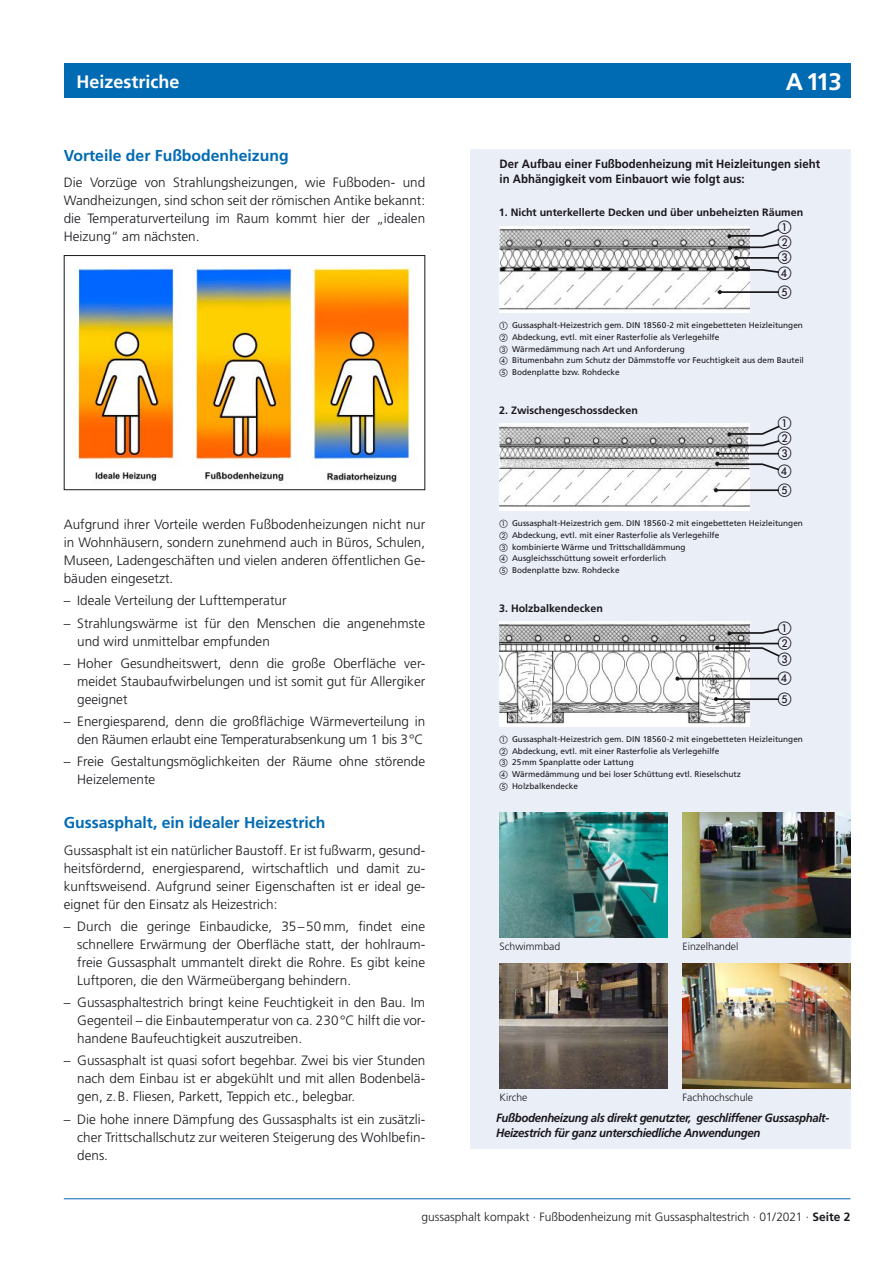
<style>
.page{position:relative;width:893px;height:1263px;background:#fff}
.page>*{position:absolute;margin:0;border:0;box-sizing:border-box;transform-origin:0 0}
.t1{font:700 24px "Frutiger";color:#fff}
.t2{font:700 18px "Frutiger";color:#fff}
.t3{font:700 15.75px "Frutiger";color:#006ab3}
.t4{font:13.8px/15.6px "European Pi One";color:#1a171c;text-align:justify}
.t5{font:300 13.5px/18px "Frutiger";color:#1a171c;text-align:justify}
.t6{font:italic 700 12px/15px "Frutiger";letter-spacing:-.03em;color:#1a171c;scale:.95 1}
.t7{font:700 12px/15px "Frutiger";color:#1a171c;scale:.95 1}
.t8{font:300 12px "Frutiger";color:#1a171c}
.t9{font:700 10.65px "Frutiger";color:#1a171c}
.t10{font:300 10.5px "Frutiger";color:#1a171c}
.t11{font:8.25px/11.6px "Frutiger";color:#1a171c}
.s1{font-family:"European Pi One"}
.s2{font-weight:700}
</style>
<div class="page">
<div style="left:470px;top:149px;width:380px;height:999px;background:#eaeef7"></div>
<img style="left:76px;top:265px;width:335px;height:219px">
<div style="left:64px;top:255px;width:361px;height:235px;border:1px solid #1a171c"></div>
<div style="left:64px;top:64px;width:786px;height:34px;background:#006ab3"></div>
<hr style="left:64px;top:1198px;width:786px;height:1px;background:#006ab3">
<img style="left:500px;top:812px;width:168px;height:125px">
<img style="left:500px;top:963px;width:168px;height:125px">
<img style="left:682px;top:812px;width:168px;height:125px">
<img style="left:682px;top:963px;width:168px;height:125px">
<img style="left:500px;top:621px;width:250px;height:106px">
<img style="left:500px;top:423px;width:250px;height:88px">
<img style="left:500px;top:226px;width:250px;height:86px">
<hr style="left:677px;top:678px;width:107px;height:1px;background:#1a171c">
<svg style="left:675px;top:677px;width:4px;height:4px"></svg>
<hr style="left:718px;top:698px;width:66px;height:2px;background:#1a171c">
<svg style="left:714px;top:697px;width:4px;height:4px"></svg>
<svg style="left:715px;top:641px;width:64px;height:20px"></svg>
<svg style="left:727px;top:626px;width:52px;height:9px"></svg>
<div style="left:779px;top:613px;width:16px;height:106px;background:#eaeef7"></div>
<hr style="left:738px;top:257px;width:46px;height:2px;background:#1a171c">
<svg style="left:734px;top:256px;width:4px;height:4px"></svg>
<hr style="left:718px;top:291px;width:66px;height:2px;background:#1a171c">
<svg style="left:735px;top:267px;width:44px;height:8px"></svg>
<svg style="left:727px;top:226px;width:52px;height:24px"></svg>
<div style="left:779px;top:216px;width:8px;height:89px;background:#eaeef7"></div>
<hr style="left:719px;top:453px;width:65px;height:2px;background:#1a171c">
<svg style="left:716px;top:452px;width:4px;height:4px"></svg>
<hr style="left:718px;top:489px;width:66px;height:2px;background:#1a171c">
<svg style="left:714px;top:488px;width:4px;height:4px"></svg>
<svg style="left:715px;top:462px;width:64px;height:11px"></svg>
<svg style="left:727px;top:423px;width:52px;height:25px"></svg>
<div style="left:779px;top:414px;width:16px;height:106px;background:#eaeef7"></div>
<h2 class="t2" style="left:77px;top:71px;width:105px">Heizestriche</h2>
<h1 class="t1" style="left:786px;top:67px;width:58px">A 113</h1>
<p class="t3" style="left:64px;top:146px;width:226px">Vorteile der Fußbodenheizung</p>
<p class="t5" style="left:64px;top:174px;width:363px">Die Vorzüge von Strahlungsheizungen, wie Fußboden- und Wandheizungen, sind schon seit der römischen Antike bekannt: die Temperaturverteilung im Raum kommt hier der „idealen Heizung“ am nächsten.</p>
<p class="t5" style="left:64px;top:516px;width:363px">Aufgrund ihrer Vorteile werden Fußbodenheizungen nicht nur in Wohnhäusern, sondern zunehmend auch in Büros, Schulen, Museen, Ladengeschäften und vielen anderen öffentlichen Ge&shy;bäuden eingesetzt.</p>
<p class="t5" style="left:64px;top:592px;width:224px">– Ideale Verteilung der Lufttemperatur</p>
<p class="t5" style="left:77px;top:614px;width:349px;text-indent:-14px">– Strahlungswärme ist für den Menschen die angenehmste und wird unmittelbar empfunden</p>
<p class="t5" style="left:77px;top:654px;width:349px;text-indent:-14px">– Hoher Gesundheitswert, denn die große Oberfläche ver&shy;meidet Staubaufwirbelungen und ist somit gut für Allergiker geeignet</p>
<p class="t5" style="left:64px;top:713px;width:363px;text-align:right">– Energiesparend, denn die großflächige Wärmeverteilung in den Räumen erlaubt eine Temperaturabsenkung um 1 bis 3°C</p>
<p class="t5" style="left:77px;top:753px;width:349px;text-indent:-14px">– Freie Gestaltungsmöglichkeiten der Räume ohne störende<br>Heizelemente</p>
<p class="t3" style="left:64px;top:813px;width:263px">Gussasphalt, ein idealer Heizestrich</p>
<p class="t5" style="left:64px;top:841px;width:363px">Gussasphalt ist ein natürlicher Baustoff. Er ist fußwarm, gesund&shy;heitsfördernd, energiesparend, wirtschaftlich und damit zu&shy;kunftsweisend. Aufgrund seiner Eigenschaften ist er ideal ge&shy;eignet für den Einsatz als Heizestrich:</p>
<p class="t5" style="left:77px;top:917px;width:349px;text-indent:-14px">– Durch die geringe Einbaudicke, 35–50mm, findet eine schnellere Erwärmung der Oberfläche statt, der hohlraum&shy;freie Gussasphalt ummantelt direkt die Rohre. Es gibt keine Luftporen, die den Wärmeübergang behindern.</p>
<p class="t5" style="left:77px;top:993px;width:349px;text-indent:-14px">– Gussasphaltestrich bringt keine Feuchtigkeit in den Bau. Im Gegenteil – die Einbautemperatur von ca. 230°C hilft die vor&shy;handene Baufeuchtigkeit auszutreiben.</p>
<p class="t5" style="left:77px;top:1052px;width:349px;text-indent:-14px">– Gussasphalt ist quasi sofort begehbar. Zwei bis vier Stunden nach dem Einbau ist er abgekühlt und mit allen Bodenbelä&shy;gen, z.B. Fliesen, Parkett, Teppich etc., belegbar.</p>
<p class="t5" style="left:77px;top:1110px;width:349px;text-indent:-14px">– Die hohe innere Dämpfung des Gussasphalts ist ein zusätzli&shy;cher Trittschallschutz zur weiteren Steigerung des Wohlbefin&shy;dens.</p>
<p class="t7" style="left:500px;top:156px;width:339px">Der Aufbau einer Fußbodenheizung mit Heizleitungen sieht in Abhängigkeit vom Einbauort wie folgt aus:</p>
<p class="t9" style="left:499px;top:206px;width:306px">1. Nicht unterkellerte Decken und über unbeheizten Räumen</p>
<p class="t4" style="left:778px;top:219px;width:15px">A B C D</p>
<p class="t4" style="left:778px;top:284px;width:15px">E</p>
<p class="t11" style="left:500px;top:320px;width:306px"><span class="s1">A</span> Gussasphalt-Heizestrich gem. DIN 18560-2 mit eingebetteten Heizleitungen <span class="s1">B</span> Abdeckung, evtl. mit einer Rasterfolie als Verlegehilfe<br><span class="s1">C</span> Wärmedämmung nach Art und Anforderung<br><span class="s1">D</span> Bitumenbahn zum Schutz der Dämmstoffe vor Feuchtigkeit aus dem Bauteil <span class="s1">E</span> Bodenplatte bzw. Rohdecke</p>
<p class="t9" style="left:499px;top:404px;width:140px">2. Zwischengeschossdecken</p>
<p class="t4" style="left:778px;top:416px;width:15px;line-height:14.9px">A B C</p>
<p class="t4" style="left:778px;top:462px;width:15px;line-height:18.6px">D<br>E</p>
<p class="t11" style="left:500px;top:518px;width:305px"><span class="s1">A</span> Gussasphalt-Heizestrich gem. DIN 18560-2 mit eingebetteten Heizleitungen <span class="s1">B</span> Abdeckung, evtl. mit einer Rasterfolie als Verlegehilfe<br><span class="s1">C</span> kombinierte Wärme und Trittschalldämmung<br><span class="s1">D</span> Ausgleichsschüttung soweit erforderlich<br><span class="s1">E</span> Bodenplatte bzw. Rohdecke</p>
<p class="t9" style="left:499px;top:602px;width:105px">3. Holzbalkendecken</p>
<p class="t4" style="left:778px;top:620px;width:15px">A B C</p>
<p class="t4" style="left:778px;top:668px;width:15px;line-height:20.9px">D<br>E</p>
<p class="t11" style="left:500px;top:733px;width:305px"><span class="s1">A</span> Gussasphalt-Heizestrich gem. DIN 18560-2 mit eingebetteten Heizleitungen <span class="s1">B</span> Abdeckung, evtl. mit einer Rasterfolie als Verlegehilfe<br><span class="s1">C</span> 25mm Spanplatte oder Lattung<br><span class="s1">D</span> Wärmedämmung und bei loser Schüttung evtl. Rieselschutz<br><span class="s1">E</span> Holzbalkendecke</p>
<p class="t10" style="left:500px;top:941px;width:62px">Schwimmbad</p>
<p class="t10" style="left:682px;top:941px;width:58px">Einzelhandel</p>
<p class="t10" style="left:500px;top:1091px;width:29px">Kirche</p>
<p class="t10" style="left:682px;top:1091px;width:72px">Fachhochschule</p>
<p class="t6" style="left:496px;top:1110px;width:353px">Fußbodenheizung als direkt genutzter, geschliffener Gussasphalt-<br>Heizestrich für ganz unterschiedliche Anwendungen</p>
<p class="t8" style="left:421px;top:1210px;width:431px">gussasphalt kompakt · Fußbodenheizung mit Gussasphaltestrich · 01/2021 · <span class="s2">Seite 2</span></p>
</div>
